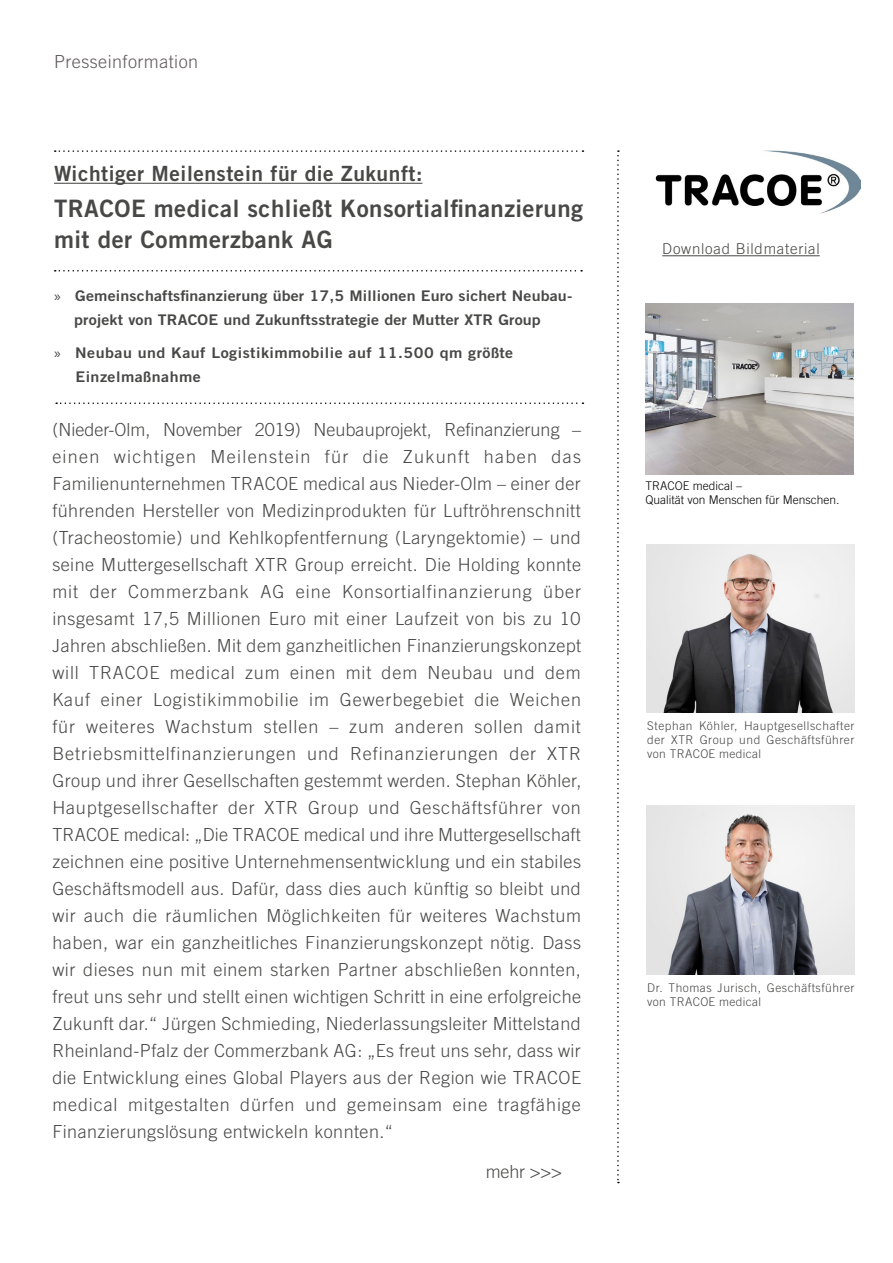
<style>
.page{position:relative;width:893px;height:1263px;background:#fff}
.page>*{position:absolute;margin:0;border:0;box-sizing:border-box;transform-origin:0 0}
.Liste{font:24px/31.5px "Trade Gothic LT Bold Two";letter-spacing:.02em;color:#484847}
.Liste-2{font:21px "Trade Gothic LT Bold Two";letter-spacing:.025em;color:#484847}
.t1{font:300 18px/27px "Trade Gothic LT";letter-spacing:.025em;color:#484847;text-align:justify}
.t2{font:300 18px "Trade Gothic LT";letter-spacing:.025em;color:#5f5a5a}
.t3{font:300 15px "Trade Gothic LT";letter-spacing:.05em;color:#484847}
.t4{font:14.7px/24px "Trade Gothic LT Bold Two";letter-spacing:.01em;color:#484847;scale:1.09 1}
.t5{font:14.7px/24px "Trade Gothic LT Bold Two";letter-spacing:.03em;color:#484847;scale:1.09 1}
.t6{font:300 12px/14.4px "Trade Gothic LT";letter-spacing:.04em;color:#484847;text-align:justify}
.t7{font:300 12px "Trade Gothic LT";color:#000}
.s1{font-family:"Myriad Pro"}
</style>
<div class="page">
<svg style="left:617px;top:150px;width:2px;height:1033px"></svg>
<img style="left:655px;top:150px;width:205px;height:64px">
<svg style="left:55px;top:150px;width:528px;height:2px"></svg>
<svg style="left:55px;top:270px;width:527px;height:2px"></svg>
<hr style="left:54px;top:183px;width:368px;height:1px;background:#484847">
<img style="left:646px;top:544px;width:208px;height:168px">
<svg style="left:56px;top:402px;width:527px;height:2px"></svg>
<hr style="left:662px;top:255px;width:158px;height:1px;background:#484847">
<img style="left:646px;top:303px;width:208px;height:171px">
<img style="left:646px;top:806px;width:208px;height:168px">
<p class="t2" style="left:54px;top:51px;width:146px">Presseinformation</p>
<p class="Liste-2" style="left:54px;top:161px;width:370px">Wichtiger Meilenstein für die Zukunft:</p>
<p class="Liste" style="left:54px;top:192px;width:531px">TRACOE medical schließt Konsortialfinanzierung mit der Commerzbank AG</p>
<p class="t4" style="left:74px;top:284px;width:459px;text-indent:-20px"><span class="s1">»</span> Gemeinschaftsfinanzierung über 17,5 Millionen Euro sichert Neubau&shy;projekt von TRACOE und Zukunftsstrategie der Mutter XTR Group</p>
<p class="t5" style="left:75px;top:340px;width:403px;text-indent:-21px"><span class="s1">»</span> Neubau und Kauf Logistikimmobilie auf 11.500 qm größte<br>Einzelmaßnahme</p>
<p class="t1" style="left:52px;top:416px;width:530px">(Nieder-Olm, November 2019) Neubauprojekt, Refinanzierung – einen wichtigen Meilenstein für die Zukunft haben das Familienunternehmen TRACOE medical aus Nieder-Olm – einer der führenden Hersteller von Medizinprodukten für Luftröhrenschnitt (Tracheostomie) und Kehlkopfentfernung (Laryngektomie) – und seine Muttergesellschaft XTR Group erreicht. Die Holding konnte mit der Commerzbank AG eine Konsortialfinanzierung über insgesamt 17,5 Millionen Euro mit einer Laufzeit von bis zu 10<br>Jahren abschließen. Mit dem ganzheitlichen Finanzierungskonzept will TRACOE medical zum einen mit dem Neubau und dem Kauf einer Logistikimmobilie im Gewerbegebiet die Weichen für weiteres Wachstum stellen – zum anderen sollen damit Betriebsmittelfinanzierungen und Refinanzierungen der XTR Group und ihrer Gesellschaften gestemmt werden. Stephan Köhler, Hauptgesellschafter der XTR Group und Geschäftsführer von TRACOE medical: „Die TRACOE medical und ihre Muttergesellschaft zeichnen eine positive Unternehmensentwicklung und ein stabiles Geschäftsmodell aus. Dafür, dass dies auch künftig so bleibt und wir auch die räumlichen Möglichkeiten für weiteres Wachstum haben, war ein ganzheitliches Finanzierungskonzept nötig. Dass wir dieses nun mit einem starken Partner abschließen konnten, freut uns sehr und stellt einen wichtigen Schritt in eine erfolgreiche Zukunft dar.“ Jürgen Schmieding, Niederlassungsleiter Mittelstand Rheinland-Pfalz der Commerzbank AG: „Es freut uns sehr, dass wir die Entwicklung eines Global Players aus der Region wie TRACOE medical mitgestalten dürfen und gemeinsam eine tragfähige Finanzierungslösung entwickeln konnten.“</p>
<p class="t1" style="left:486px;top:1158px;width:78px">mehr &gt;&gt;&gt;</p>
<p class="t3" style="left:662px;top:240px;width:159px">Download Bildmaterial</p>
<p class="t7" style="left:646px;top:478px;width:98px">TRACOE medical –</p>
<p class="t7" style="left:646px;top:492px;width:196px">Qualität von Menschen für Menschen.</p>
<p class="t6" style="left:647px;top:718px;width:209px">Stephan Köhler, Hauptgesellschafter der XTR Group und Geschäftsführer von TRACOE medical</p>
<p class="t6" style="left:647px;top:980px;width:209px">Dr. Thomas Jurisch, Geschäftsführer von TRACOE medical</p>
</div>
